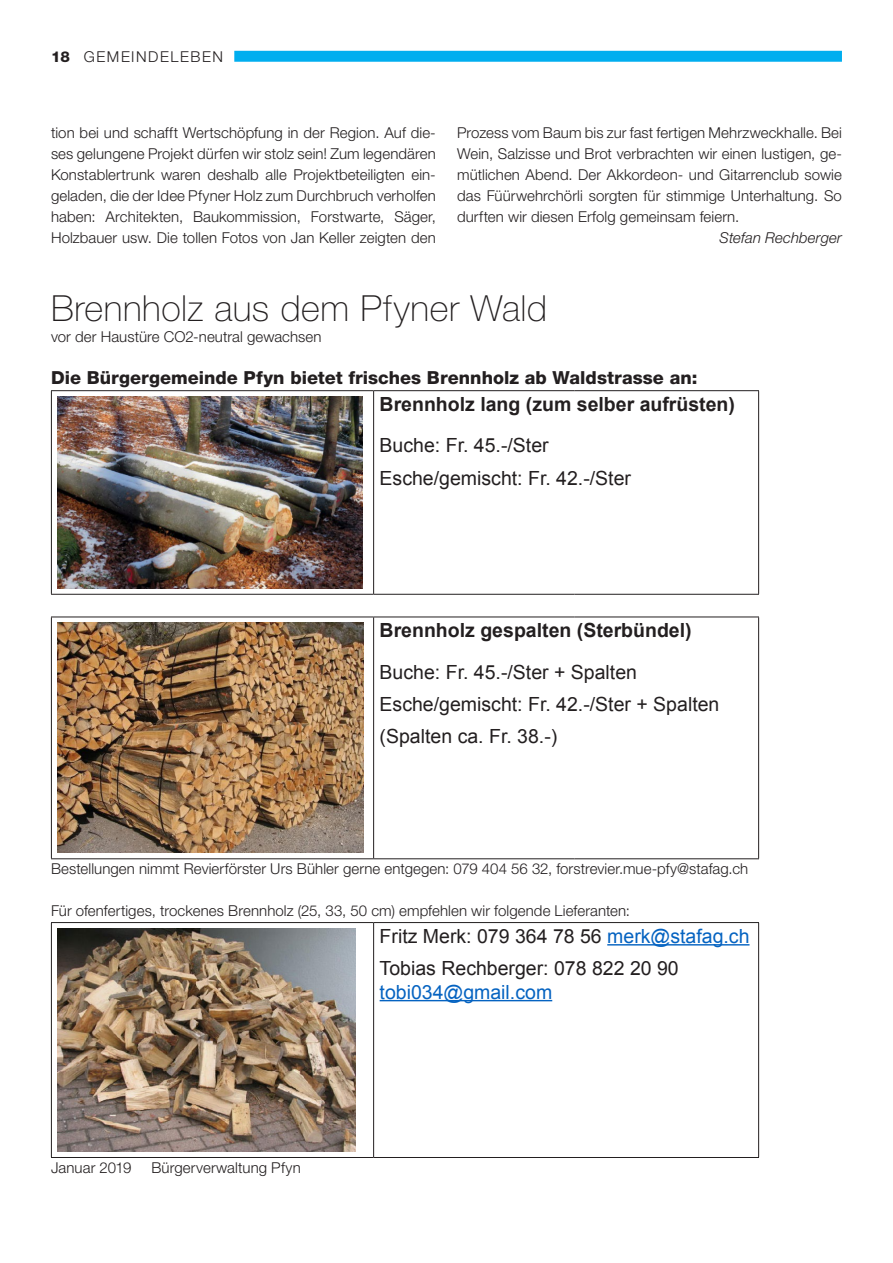
<style>
.page{position:relative;width:893px;height:1263px;background:#fff}
.page>*{position:absolute;margin:0;border:0;box-sizing:border-box;transform-origin:0 0}
.t1{font:100 36px "Helvetica Neue LT Std";letter-spacing:.015em;color:#231f20}
.t2{font:19.5px/32.4px "Arial";color:#231f20}
.t3{font:700 19.5px "Arial";color:#231f20}
.t4{font:19.5px "Arial";color:#0563c1}
.t5{font:800 18px "Helvetica Neue LT Std";letter-spacing:.005em;color:#231f20}
.t6{font:300 15px/21px "Helvetica Neue LT Std";letter-spacing:.005em;color:#231f20;text-align:justify}
.t7{font:italic 300 15px "Helvetica Neue LT Std";letter-spacing:.01em;color:#231f20}
.t8{font:300 15px "Helvetica Neue LT Std";letter-spacing:.105em;color:#231f20}
.s1{font-weight:800}
.s2{color:#0563c1}
</style>
<div class="page">
<div style="left:234px;top:51px;width:608px;height:11px;background:#00aeef"></div>
<hr style="left:51px;top:390px;width:323px;height:1px;background:#231f20">
<hr style="left:51px;top:391px;width:1px;height:203px;background:#231f20">
<hr style="left:374px;top:390px;width:201px;height:1px;background:#231f20">
<hr style="left:373px;top:391px;width:1px;height:203px;background:#231f20">
<hr style="left:575px;top:390px;width:184px;height:1px;background:#231f20">
<hr style="left:758px;top:391px;width:1px;height:203px;background:#231f20">
<hr style="left:575px;top:594px;width:184px;height:1px;background:#231f20">
<hr style="left:51px;top:617px;width:323px;height:1px;background:#231f20">
<hr style="left:51px;top:617px;width:1px;height:241px;background:#231f20">
<hr style="left:374px;top:617px;width:201px;height:1px;background:#231f20">
<hr style="left:373px;top:617px;width:1px;height:241px;background:#231f20">
<hr style="left:575px;top:617px;width:184px;height:1px;background:#231f20">
<hr style="left:758px;top:617px;width:1px;height:241px;background:#231f20">
<hr style="left:51px;top:858px;width:323px;height:1px;background:#231f20">
<hr style="left:374px;top:858px;width:201px;height:1px;background:#231f20">
<hr style="left:575px;top:858px;width:184px;height:1px;background:#231f20">
<hr style="left:51px;top:594px;width:323px;height:1px;background:#231f20">
<hr style="left:374px;top:594px;width:201px;height:1px;background:#231f20">
<img style="left:57px;top:397px;width:306px;height:191px">
<img style="left:57px;top:623px;width:306px;height:230px">
<hr style="left:51px;top:922px;width:323px;height:1px;background:#231f20">
<hr style="left:51px;top:923px;width:1px;height:234px;background:#231f20">
<hr style="left:374px;top:922px;width:385px;height:1px;background:#231f20">
<hr style="left:373px;top:923px;width:1px;height:234px;background:#231f20">
<hr style="left:758px;top:923px;width:1px;height:234px;background:#231f20">
<hr style="left:51px;top:1157px;width:323px;height:1px;background:#231f20">
<hr style="left:374px;top:1157px;width:385px;height:1px;background:#231f20">
<img style="left:57px;top:928px;width:298px;height:223px">
<hr style="left:607px;top:944px;width:142px;height:1px;background:#0563c1">
<hr style="left:380px;top:1000px;width:172px;height:1px;background:#0563c1">
<p class="t8" style="left:51px;top:47px;width:173px"><span class="s1">18</span> GEMEINDELEBEN</p>
<p class="t6" style="left:51px;top:122px;width:386px">tion bei und schafft Wertschöpfung in der Region. Auf die&shy;ses gelungene Projekt dürfen wir stolz sein! Zum legendären Konstablertrunk waren deshalb alle Projektbeteiligten ein&shy;geladen, die der Idee Pfyner Holz zum Durchbruch verholfen haben: Architekten, Baukommission, Forstwarte, Säger, Holzbauer usw. Die tollen Fotos von Jan Keller zeigten den</p>
<p class="t6" style="left:457px;top:122px;width:386px">Prozess vom Baum bis zur fast fertigen Mehrzweckhalle. Bei Wein, Salzisse und Brot verbrachten wir einen lustigen, ge&shy;mütlichen Abend. Der Akkordeon- und Gitarrenclub sowie das Füürwehrchörli sorgten für stimmige Unterhaltung. So durften wir diesen Erfolg gemeinsam feiern.</p>
<p class="t7" style="left:719px;top:229px;width:124px">Stefan Rechberger</p>
<h1 class="t1" style="left:51px;top:288px;width:498px">Brennholz aus dem Pfyner Wald</h1>
<p class="t6" style="left:51px;top:326px;width:272px">vor der Haustüre CO2-neutral gewachsen</p>
<p class="t5" style="left:51px;top:367px;width:648px">Die Bürgergemeinde Pfyn bietet frisches Brennholz ab Waldstrasse an:</p>
<h2 class="t3" style="left:380px;top:391px;width:357px">Brennholz lang (zum selber aufrüsten)</h2>
<h2 class="t2" style="left:380px;top:429px;width:253px">Buche: Fr. 45.-/Ster<br>Esche/gemischt: Fr. 42.-/Ster</h2>
<h2 class="t3" style="left:380px;top:617px;width:314px">Brennholz gespalten (Sterbündel)</h2>
<h2 class="t2" style="left:380px;top:656px;width:341px">Buche: Fr. 45.-/Ster + Spalten<br>Esche/gemischt: Fr. 42.-/Ster + Spalten (Spalten ca. Fr. 38.-)</h2>
<p class="t6" style="left:51px;top:858px;width:699px">Bestellungen nimmt Revierförster Urs Bühler gerne entgegen: 079 404 56 32, forstrevier.mue-pfy@stafag.ch</p>
<p class="t6" style="left:51px;top:900px;width:581px">Für ofenfertiges, trockenes Brennholz (25, 33, 50 cm) empfehlen wir folgende Lieferanten:</p>
<h2 class="t2" style="left:380px;top:920px;width:371px">Fritz Merk: 079 364 78 56 <span class="s2">merk@stafag.ch<br></span>Tobias Rechberger: 078 822 20 90</h2>
<h2 class="t4" style="left:380px;top:979px;width:174px">tobi034@gmail.com</h2>
<p class="t6" style="left:51px;top:1157px;width:82px">Januar 2019</p>
<p class="t6" style="left:152px;top:1157px;width:151px">Bürgerverwaltung Pfyn</p>
</div>
